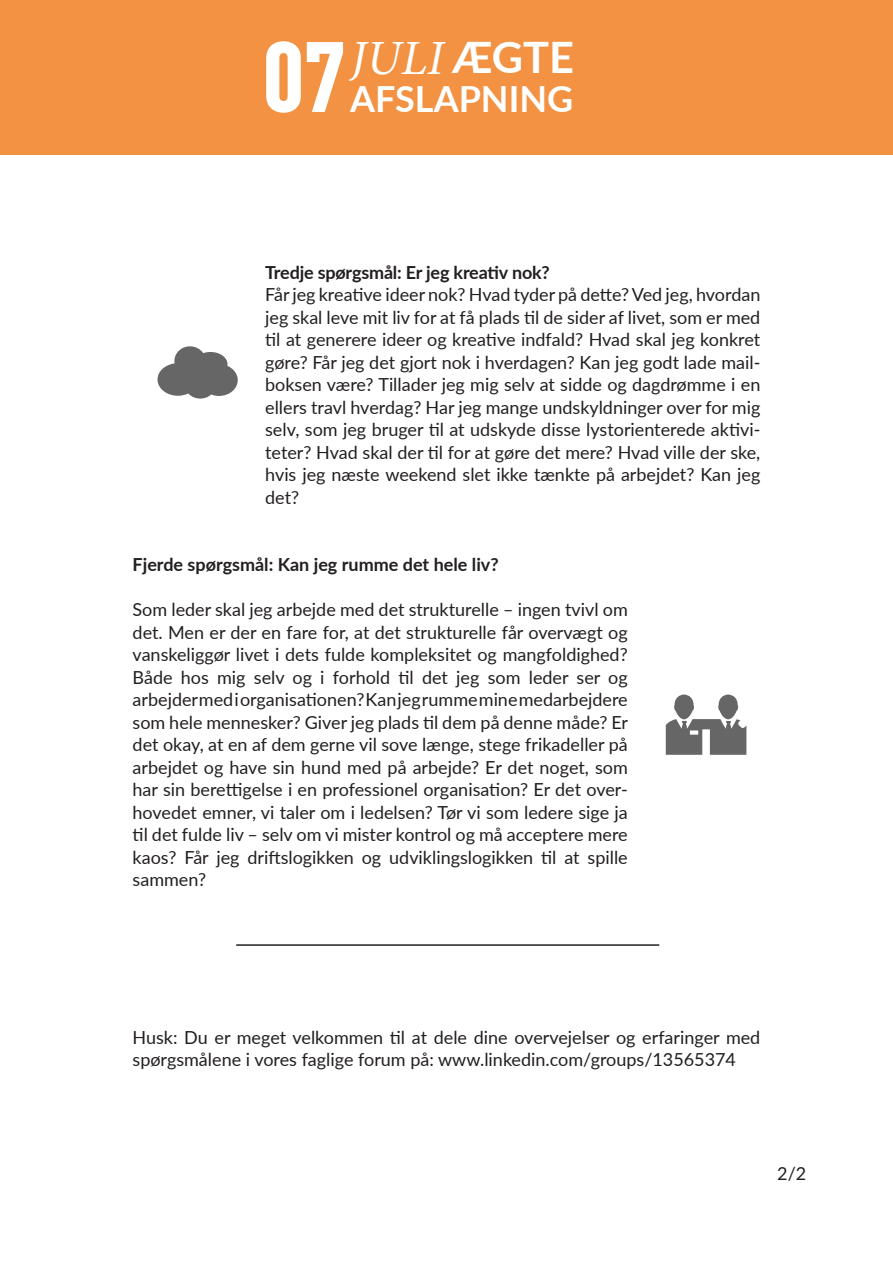
<style>
.page{position:relative;width:893px;height:1263px;background:#fff}
.page>*{position:absolute;margin:0;border:0;box-sizing:border-box;transform-origin:0 0}
.t1{font:900 condensed 98.25px "DIN Pro";color:#fff}
.t2{font:italic 49.2px "Minion Pro";color:#fff}
.t3{font:700 43.35px "Lato";color:#fff}
.t4{font:700 36px "Lato";color:#fff}
.t5{font:18px/22.5px "Lato";color:#231f20;text-align:justify}
.t6{font:700 18px "Lato";color:#231f20}
</style>
<div class="page">
<hr style="left:236px;top:944px;width:423px;height:2px;background:#231f20">
<div style="left:0;top:0;width:893px;height:154px;background:#f29242"></div>
<svg style="left:157px;top:346px;width:81px;height:53px"></svg>
<svg style="left:666px;top:694px;width:80px;height:61px"></svg>
<p class="t1" style="left:263px;top:1px;width:85px">07</p>
<p class="t2" style="left:350px;top:25px;width:95px">JULI</p>
<p class="t3" style="left:452px;top:26px;width:124px">ÆGTE</p>
<p class="t4" style="left:350px;top:73px;width:225px">AFSLAPNING</p>
<p class="t6" style="left:265px;top:259px;width:286px">Tredje spørgsmål: Er jeg kreativ nok?</p>
<p class="t5" style="left:265px;top:283px;width:497px">Får jeg kreative ideer nok? Hvad tyder på dette? Ved jeg, hvordan jeg skal leve mit liv for at få plads til de sider af livet, som er med til at generere ideer og kreative indfald? Hvad skal jeg konkret gøre? Får jeg det gjort nok i hverdagen? Kan jeg godt lade mail&shy;boksen være? Tillader jeg mig selv at sidde og dagdrømme i en ellers travl hverdag? Har jeg mange undskyldninger over for mig selv, som jeg bruger til at udskyde disse lystorienterede aktivi&shy;teter? Hvad skal der til for at gøre det mere? Hvad ville der ske, hvis jeg næste weekend slet ikke tænkte på arbejdet? Kan jeg det?</p>
<p class="t6" style="left:133px;top:551px;width:368px">Fjerde spørgsmål: Kan jeg rumme det hele liv?</p>
<p class="t5" style="left:133px;top:598px;width:497px">Som leder skal jeg arbejde med det strukturelle – ingen tvivl om det. Men er der en fare for, at det strukturelle får overvægt og vanskeliggør livet i dets fulde kompleksitet og mangfoldighed?<br>Både hos mig selv og i forhold til det jeg som leder ser og arbejder med i organisationen? Kan jeg rumme mine medarbejdere som hele mennesker? Giver jeg plads til dem på denne måde? Er det okay, at en af dem gerne vil sove længe, stege frikadeller på arbejdet og have sin hund med på arbejde? Er det noget, som har sin berettigelse i en professionel organisation? Er det over&shy;hovedet emner, vi taler om i ledelsen? Tør vi som ledere sige ja til det fulde liv – selv om vi mister kontrol og må acceptere mere kaos? Får jeg driftslogikken og udviklingslogikken til at spille sammen?</p>
<p class="t5" style="left:133px;top:1025px;width:629px">Husk: Du er meget velkommen til at dele dine overvejelser og erfaringer med spørgsmålene i vores faglige forum på: www.linkedin.com/groups/13565374</p>
<p class="t5" style="left:777px;top:1161px;width:31px">2/2</p>
</div>
